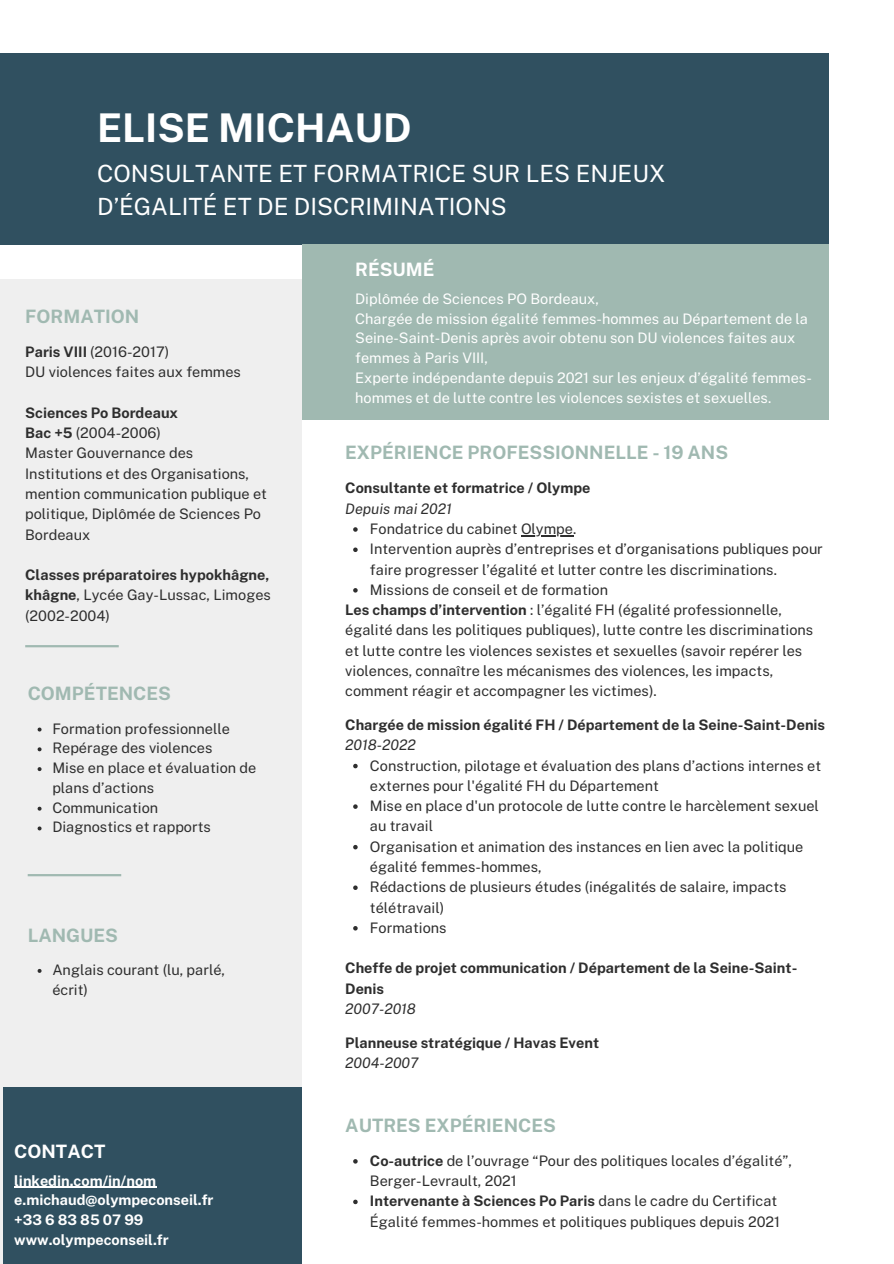
<style>
.page{position:relative;width:894px;height:1264px;background:#fff}
.page>*{position:absolute;margin:0;border:0;box-sizing:border-box;transform-origin:0 0}
.t1{font:700 39.6px "Public Sans";color:#fff}
.t2{font:23.7px/32.7px "Public Sans";color:#fff}
.t3{font:700 18.45px "Public Sans";color:#a0b9b1}
.t4{font:700 18.45px "Public Sans";color:#fff}
.t5{font:14.55px/20.2px "Public Sans";color:#2e2e2e}
.t6{font:700 14.55px/20.2px "Public Sans";color:#2e2e2e}
.t7{font:14.55px/19.6px "Public Sans";color:#fff}
.t8{font:700 14.55px "Public Sans";color:#fff}
.t9{font:italic 14.55px "Public Sans";color:#2e2e2e}
.s1{font-weight:700}
.s2{font-weight:400}
</style>
<div class="page">
<div style="left:0;top:54px;width:828px;height:191px;background:#305060"></div>
<div style="left:302px;top:245px;width:526px;height:175px;background:#a0b9b1"></div>
<div style="left:0;top:279px;width:302px;height:984px;background:#efefef"></div>
<hr style="left:25px;top:645px;width:94px;height:2px;background:#a0b9b1">
<svg style="left:353px;top:527px;width:4px;height:4px"></svg>
<hr style="left:521px;top:535px;width:52px;height:1px;background:#2e2e2e">
<svg style="left:353px;top:547px;width:4px;height:5px"></svg>
<svg style="left:353px;top:588px;width:4px;height:4px"></svg>
<svg style="left:353px;top:763px;width:4px;height:5px"></svg>
<svg style="left:353px;top:804px;width:4px;height:4px"></svg>
<svg style="left:353px;top:845px;width:4px;height:4px"></svg>
<svg style="left:353px;top:885px;width:4px;height:5px"></svg>
<svg style="left:353px;top:926px;width:4px;height:4px"></svg>
<hr style="left:28px;top:874px;width:93px;height:2px;background:#a0b9b1">
<div style="left:3px;top:1086px;width:299px;height:177px;background:#305060"></div>
<svg style="left:38px;top:727px;width:4px;height:4px"></svg>
<svg style="left:38px;top:747px;width:4px;height:4px"></svg>
<svg style="left:38px;top:767px;width:4px;height:4px"></svg>
<svg style="left:38px;top:806px;width:4px;height:4px"></svg>
<svg style="left:38px;top:826px;width:4px;height:4px"></svg>
<svg style="left:38px;top:968px;width:4px;height:4px"></svg>
<svg style="left:353px;top:1159px;width:4px;height:4px"></svg>
<svg style="left:353px;top:1199px;width:4px;height:5px"></svg>
<hr style="left:14px;top:1186px;width:142px;height:1px;background:#fff">
<p class="t1" style="left:97px;top:104px;width:316px">ELISE MICHAUD</p>
<p class="t2" style="left:97px;top:157px;width:569px">CONSULTANTE ET FORMATRICE SUR LES ENJEUX<br>D’ÉGALITÉ ET DE DISCRIMINATIONS</p>
<p class="t3" style="left:25px;top:305px;width:116px">FORMATION</p>
<p class="t5" style="left:25px;top:341px;width:145px"><span class="s1">Paris VIII</span> (2016-2017)</p>
<p class="t5" style="left:25px;top:362px;width:217px">DU violences faites aux femmes</p>
<p class="t6" style="left:25px;top:402px;width:154px">Sciences Po Bordeaux</p>
<p class="t5" style="left:25px;top:423px;width:137px"><span class="s1">Bac +5</span> (2004-2006)</p>
<p class="t5" style="left:25px;top:443px;width:243px">Master Gouvernance des<br>Institutions et des Organisations, mention communication publique et politique, Diplômée de Sciences Po<br>Bordeaux</p>
<p class="t6" style="left:25px;top:564px;width:247px;text-align:justify">Classes préparatoires hypokhâgne, khâgne<span class="s2">, Lycée Gay-Lussac, Limoges (2002-2004)</span></p>
<p class="t3" style="left:28px;top:682px;width:145px">COMPÉTENCES</p>
<p class="t5" style="left:52px;top:718px;width:179px">Formation professionnelle</p>
<p class="t5" style="left:52px;top:738px;width:162px">Repérage des violences</p>
<p class="t5" style="left:52px;top:758px;width:205px;line-height:19.8px">Mise en place et évaluation de plans d’actions</p>
<p class="t5" style="left:52px;top:797px;width:107px">Communication</p>
<p class="t5" style="left:52px;top:817px;width:160px">Diagnostics et rapports</p>
<p class="t3" style="left:28px;top:924px;width:92px">LANGUES</p>
<p class="t5" style="left:52px;top:959px;width:174px;line-height:19.8px">Anglais courant (lu, parlé, écrit)</p>
<p class="t4" style="left:14px;top:1140px;width:93px">CONTACT</p>
<p class="t8" style="left:14px;top:1171px;width:143px">linkedin.com/in/nom</p>
<p class="t8" style="left:14px;top:1191px;width:201px">e.michaud@olympeconseil.fr</p>
<p class="t8" style="left:14px;top:1211px;width:131px">+33 6 83 85 07 99</p>
<p class="t8" style="left:14px;top:1230px;width:156px">www.olympeconseil.fr</p>
<p class="t4" style="left:355px;top:259px;width:81px">RÉSUMÉ</p>
<p class="t7" style="left:355px;top:289px;width:245px">Diplômée de Sciences PO Bordeaux,</p>
<p class="t7" style="left:355px;top:308px;width:454px">Chargée de mission égalité femmes-hommes au Département de la<br>Seine-Saint-Denis après avoir obtenu son DU violences faites aux femmes à Paris VIII,</p>
<p class="t7" style="left:355px;top:368px;width:458px">Experte indépendante depuis 2021 sur les enjeux d’égalité femmes&shy;hommes et de lutte contre les violences sexistes et sexuelles.</p>
<p class="t3" style="left:345px;top:442px;width:384px">EXPÉRIENCE PROFESSIONNELLE - 19 ANS</p>
<p class="t6" style="left:345px;top:478px;width:246px">Consultante et formatrice / Olympe</p>
<p class="t9" style="left:345px;top:500px;width:108px">Depuis mai 2021</p>
<p class="t5" style="left:370px;top:518px;width:208px">Fondatrice du cabinet Olympe.</p>
<p class="t5" style="left:370px;top:539px;width:454px">Intervention auprès d’entreprises et d’organisations publiques pour faire progresser l’égalité et lutter contre les discriminations.</p>
<p class="t5" style="left:370px;top:579px;width:240px">Missions de conseil et de formation</p>
<p class="t5" style="left:345px;top:599px;width:469px"><span class="s1">Les champs d’intervention</span> : l’égalité FH (égalité professionnelle, égalité dans les politiques publiques), lutte contre les discriminations et lutte contre les violences sexistes et sexuelles (savoir repérer les violences, connaître les mécanismes des violences, les impacts, comment réagir et accompagner les victimes).</p>
<p class="t6" style="left:345px;top:714px;width:481px">Chargée de mission égalité FH / Département de la Seine-Saint-Denis</p>
<p class="t9" style="left:345px;top:736px;width:72px">2018-2022</p>
<p class="t5" style="left:370px;top:755px;width:452px">Construction, pilotage et évaluation des plans d’actions internes et externes pour l'égalité FH du Département</p>
<p class="t5" style="left:370px;top:795px;width:450px">Mise en place d'un protocole de lutte contre le harcèlement sexuel au travail</p>
<p class="t5" style="left:370px;top:836px;width:434px">Organisation et animation des instances en lien avec la politique égalité femmes-hommes,</p>
<p class="t5" style="left:370px;top:876px;width:418px">Rédactions de plusieurs études (inégalités de salaire, impacts télétravail)</p>
<p class="t5" style="left:370px;top:917px;width:78px">Formations</p>
<p class="t6" style="left:345px;top:957px;width:453px">Cheffe de projet communication / Département de la Seine-Saint-<br>Denis</p>
<p class="t9" style="left:345px;top:1000px;width:72px">2007-2018</p>
<p class="t6" style="left:345px;top:1032px;width:255px">Planneuse stratégique / Havas Event</p>
<p class="t9" style="left:345px;top:1054px;width:75px">2004-2007</p>
<p class="t3" style="left:345px;top:1114px;width:212px">AUTRES EXPÉRIENCES</p>
<p class="t5" style="left:370px;top:1150px;width:423px"><span class="s1">Co-autrice</span> de l’ouvrage “Pour des politiques locales d’égalité”,<br>Berger-Levrault, 2021</p>
<p class="t5" style="left:370px;top:1190px;width:411px"><span class="s1">Intervenante à Sciences Po Paris</span> dans le cadre du Certificat<br>Égalité femmes-hommes et politiques publiques depuis 2021</p>
</div>
